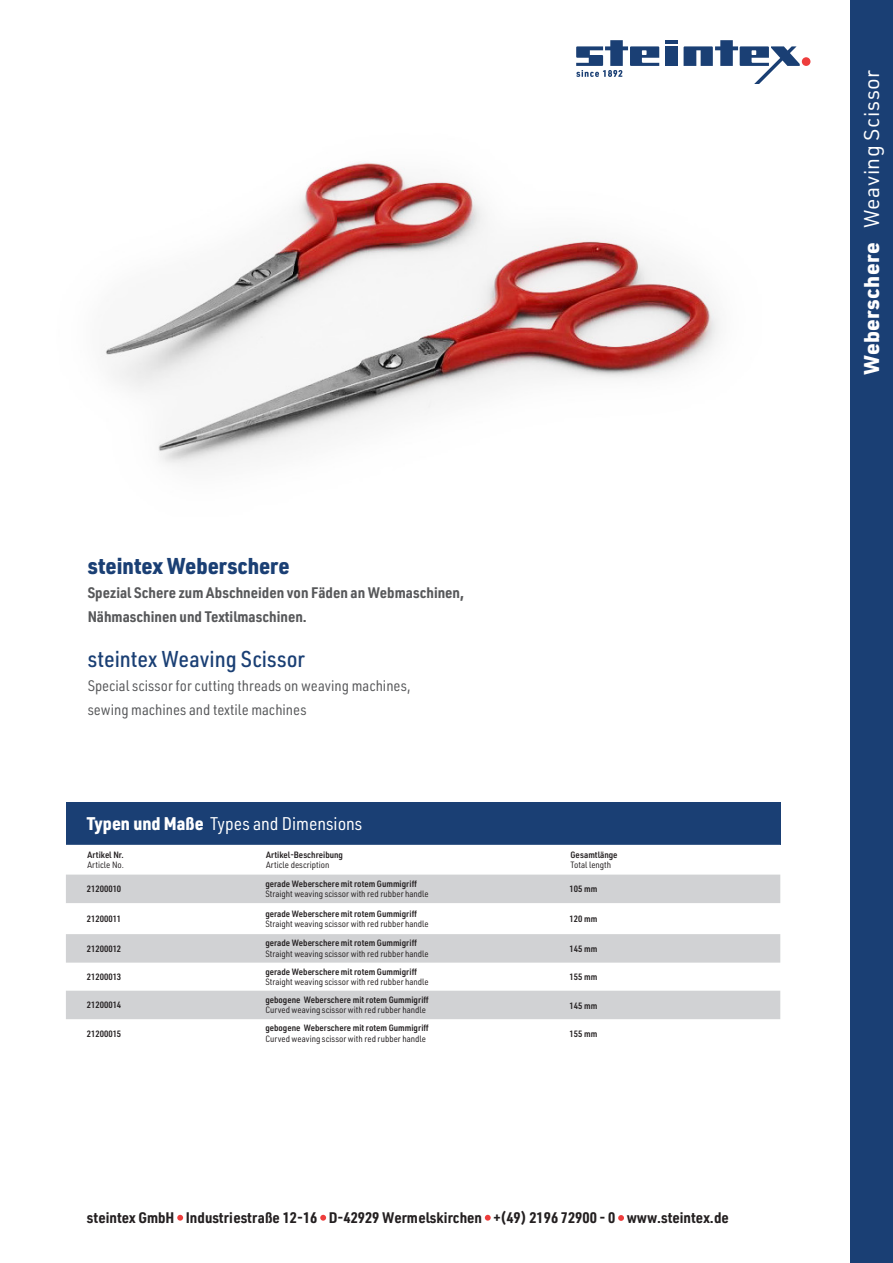
<style>
.page{position:relative;width:893px;height:1263px;background:#fff}
.page>*{position:absolute;margin:0;border:0;box-sizing:border-box;transform-origin:0 0}
.t1{font:500 22.5px "URWDIN Semi Cond";color:#1a3f74}
.t2{font:900 22.5px "URWDIN Semi Cond";color:#1a3f74}
.t3{font:21px "URWDIN";letter-spacing:.02em;color:#fff}
.t4{font:18px "URWDIN Semi Cond";color:#fff}
.t5{font:700 15px "URWDIN Semi Cond";color:#231f20}
.t6{font:700 15px "URWDIN Semi Cond";color:#57585a}
.t7{font:15px "URWDIN Semi Cond";color:#57585a}
.t8{font:600 9px "URWDIN Semi Cond";color:#231f20}
.t9{font:9px "URWDIN Semi Cond";color:#231f20}
.s1{font-weight:900}
</style>
<div class="page">
<svg style="left:177px;top:1215px;width:6px;height:6px"></svg>
<svg style="left:320px;top:1215px;width:6px;height:6px"></svg>
<svg style="left:485px;top:1215px;width:6px;height:6px"></svg>
<svg style="left:618px;top:1215px;width:6px;height:6px"></svg>
<div style="left:851px;top:0;width:42px;height:1263px;background:#1a3f74"></div>
<div style="left:665px;top:46px;width:12px;height:20px;background:#1a3f74"></div>
<hr style="left:665px;top:40px;width:12px;height:4px;background:#1a3f74">
<svg style="left:684px;top:40px;width:116px;height:44px"></svg>
<div style="left:802px;top:57px;width:8px;height:9px;background:#ee3d3c;border-radius:50%"></div>
<svg style="left:576px;top:40px;width:83px;height:37px"></svg>
<img style="left:101px;top:161px;width:618px;height:306px">
<div style="left:66px;top:803px;width:714px;height:42px;background:#1a3f74"></div>
<svg style="left:66px;top:874px;width:714px;height:145px;fill:#d1d2d4"></svg>
<p class="t2" style="left:88px;top:551px;width:204px">steintex Weberschere</p>
<p class="t6" style="left:88px;top:583px;width:378px">Spezial Schere zum Abschneiden von Fäden an Webmaschinen,</p>
<p class="t6" style="left:88px;top:607px;width:221px">Nähmaschinen und Textilmaschinen.</p>
<p class="t1" style="left:88px;top:643px;width:219px">steintex Weaving Scissor</p>
<p class="t7" style="left:88px;top:675px;width:324px">Special scissor for cutting threads on weaving machines,</p>
<p class="t7" style="left:88px;top:699px;width:220px">sewing machines and textile machines</p>
<p class="t4" style="left:87px;top:812px;width:277px"><span class="s1">Typen und Maße</span> Types and Dimensions</p>
<p class="t8" style="left:88px;top:848px;width:38px">Artikel Nr.</p>
<p class="t9" style="left:88px;top:859px;width:38px">Article No.</p>
<p class="t8" style="left:266px;top:848px;width:78px">Artikel-Beschreibung</p>
<p class="t9" style="left:266px;top:859px;width:65px">Article description</p>
<p class="t8" style="left:570px;top:848px;width:49px">Gesamtlänge</p>
<p class="t9" style="left:570px;top:859px;width:42px">Total length</p>
<p class="t8" style="left:87px;top:883px;width:36px">21200010</p>
<p class="t8" style="left:265px;top:877px;width:153px">gerade Weberschere mit rotem Gummigriff</p>
<p class="t9" style="left:265px;top:888px;width:165px">Straight weaving scissor with red rubber handle</p>
<p class="t8" style="left:570px;top:883px;width:29px">105 mm</p>
<p class="t8" style="left:87px;top:912px;width:36px">21200011</p>
<p class="t8" style="left:265px;top:907px;width:153px">gerade Weberschere mit rotem Gummigriff</p>
<p class="t9" style="left:265px;top:918px;width:165px">Straight weaving scissor with red rubber handle</p>
<p class="t8" style="left:570px;top:912px;width:29px">120 mm</p>
<p class="t8" style="left:87px;top:942px;width:36px">21200012</p>
<p class="t8" style="left:265px;top:937px;width:153px">gerade Weberschere mit rotem Gummigriff</p>
<p class="t9" style="left:265px;top:948px;width:165px">Straight weaving scissor with red rubber handle</p>
<p class="t8" style="left:570px;top:942px;width:29px">145 mm</p>
<p class="t8" style="left:87px;top:970px;width:36px">21200013</p>
<p class="t8" style="left:265px;top:965px;width:153px">gerade Weberschere mit rotem Gummigriff</p>
<p class="t9" style="left:265px;top:976px;width:165px">Straight weaving scissor with red rubber handle</p>
<p class="t8" style="left:570px;top:970px;width:29px">155 mm</p>
<p class="t8" style="left:87px;top:999px;width:36px">21200014</p>
<p class="t8" style="left:265px;top:993px;width:165px">gebogene Weberschere mit rotem Gummigriff</p>
<p class="t9" style="left:265px;top:1004px;width:162px">Curved weaving scissor with red rubber handle</p>
<p class="t8" style="left:570px;top:999px;width:29px">145 mm</p>
<p class="t8" style="left:87px;top:1027px;width:36px">21200015</p>
<p class="t8" style="left:265px;top:1022px;width:165px">gebogene Weberschere mit rotem Gummigriff</p>
<p class="t9" style="left:265px;top:1033px;width:162px">Curved weaving scissor with red rubber handle</p>
<p class="t8" style="left:570px;top:1027px;width:29px">155 mm</p>
<h3 class="t5" style="left:87px;top:1207px;width:643px">steintex GmbH Industriestraße 12-16 D-42929 Wermelskirchen +(49) 2196 72900 - 0 www.steintex.de</h3>
<p class="t3" style="left:858px;top:375px;width:306px;rotate:-90deg"><span class="s1">Weberschere</span> Weaving Scissor</p>
</div>
